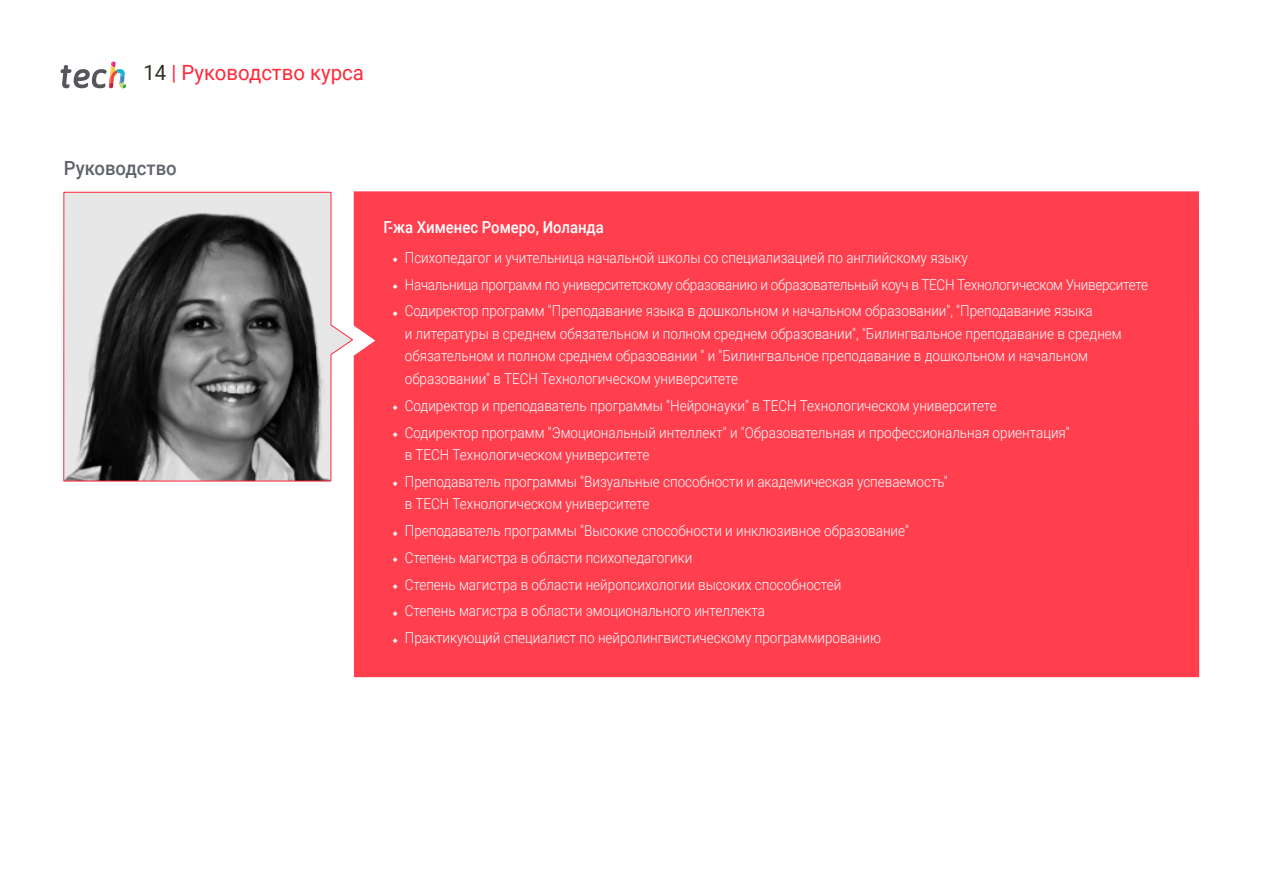
<style>
.page{position:relative;width:1263px;height:893px;background:#fff}
.page>*{position:absolute;margin:0;border:0;box-sizing:border-box;transform-origin:0 0}
.t1{font:21px "Roboto";color:#ff293a}
.t2{font:500 19.5px "Roboto";color:#61646a;scale:.95 1}
.t3{font:500 16.5px "Roboto";color:#fff;scale:.9 1}
.t4{font:300 15px/26.7px "Roboto";color:#fff;scale:.9 1}
.s1{color:#312e20}
</style>
<div class="page">
<div style="left:354px;top:191px;width:845px;height:486px;background:#ff3e4e"></div>
<svg style="left:61px;top:62px;width:65px;height:27px"></svg>
<svg style="left:63px;top:192px;width:290px;height:289px;background:#857f80"></svg>
<svg style="left:393px;top:258px;width:4px;height:5px"></svg>
<svg style="left:393px;top:284px;width:4px;height:5px"></svg>
<svg style="left:393px;top:311px;width:4px;height:5px"></svg>
<svg style="left:393px;top:405px;width:4px;height:5px"></svg>
<svg style="left:393px;top:432px;width:4px;height:5px"></svg>
<svg style="left:393px;top:481px;width:4px;height:5px"></svg>
<svg style="left:393px;top:531px;width:4px;height:5px"></svg>
<svg style="left:393px;top:557px;width:4px;height:5px"></svg>
<svg style="left:393px;top:584px;width:4px;height:5px"></svg>
<svg style="left:393px;top:611px;width:4px;height:5px"></svg>
<svg style="left:393px;top:638px;width:4px;height:5px"></svg>
<h1 class="t1" style="left:144px;top:57px;width:222px"><span class="s1">14</span> | Руководство курса</h1>
<h2 class="t2" style="left:64px;top:154px;width:120px">Руководство</h2>
<p class="t3" style="left:383px;top:216px;width:246px">Г-жа Хименес Ромеро, Иоланда</p>
<p class="t4" style="left:405px;top:244px;width:827px">Психопедагог и учительница начальной школы со специализацией по английскому языку<br>Начальница программ по университетскому образованию и образовательный коуч в TECH Технологическом Университете<br>Содиректор программ "Преподавание языка в дошкольном и начальном образовании", "Преподавание языка</p>
<p class="t4" style="left:405px;top:322px;width:798px;line-height:22.5px">и литературы в среднем обязательном и полном среднем образовании", "Билингвальное преподавание в среднем обязательном и полном среднем образовании " и "Билингвальное преподавание в дошкольном и начальном образовании" в TECH Технологическом университете</p>
<p class="t4" style="left:405px;top:391px;width:740px">Содиректор и преподаватель программы "Нейронауки" в TECH Технологическом университете<br>Содиректор программ "Эмоциональный интеллект" и "Образовательная и профессиональная ориентация"</p>
<p class="t4" style="left:405px;top:441px;width:605px">в TECH Технологическом университете<br>Преподаватель программы "Визуальные способности и академическая успеваемость"</p>
<p class="t4" style="left:405px;top:490px;width:562px">в TECH Технологическом университете<br>Преподаватель программы "Высокие способности и инклюзивное образование" Степень магистра в области психопедагогики<br>Степень магистра в области нейропсихологии высоких способностей<br>Степень магистра в области эмоционального интеллекта<br>Практикующий специалист по нейролингвистическому программированию</p>
</div>
